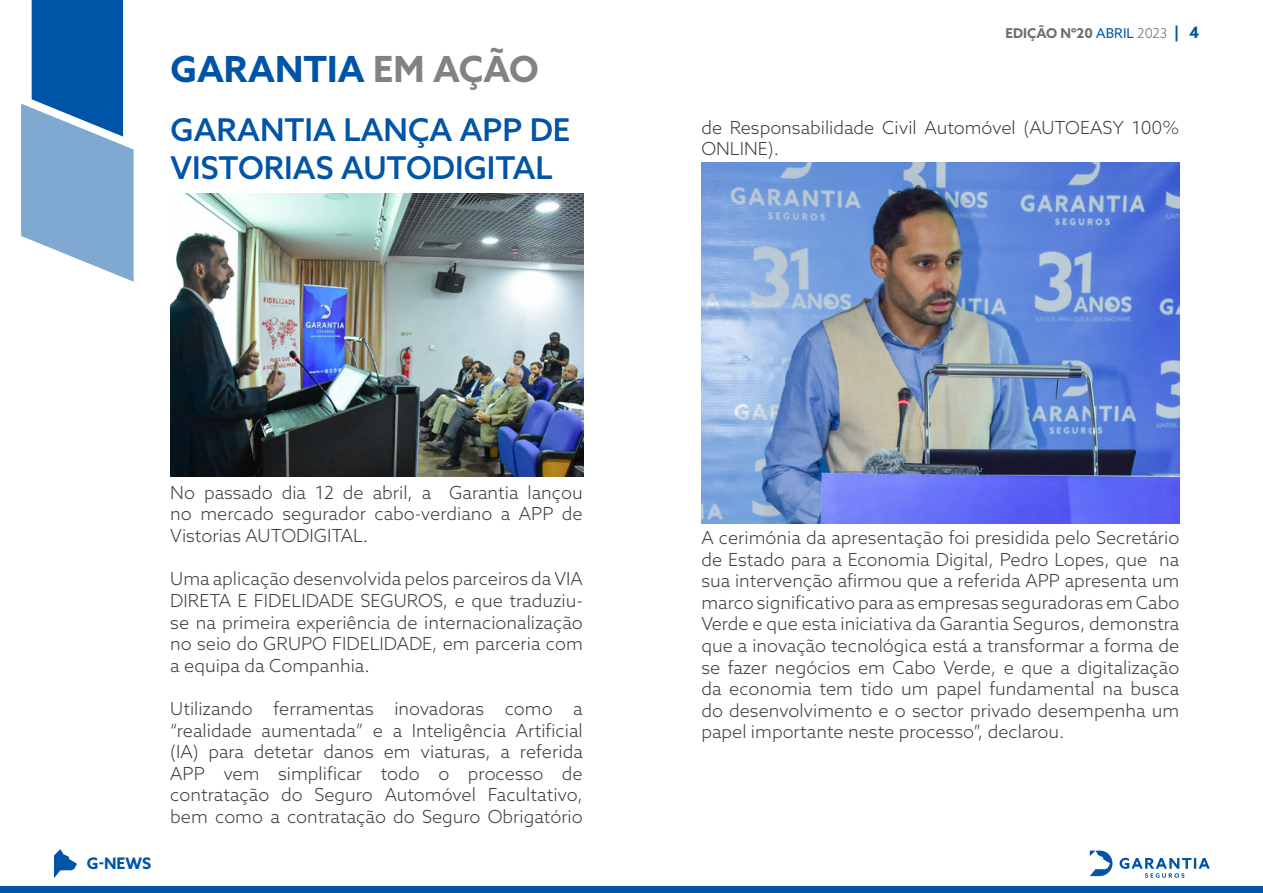
<style>
.page{position:relative;width:1263px;height:893px;background:#fff}
.page>*{position:absolute;margin:0;border:0;box-sizing:border-box;transform-origin:0 0}
.t1{font:700 36px "Azo Sans";color:#0054a6}
.t2{font:500 31.35px/37.7px "Azo Sans";color:#0154a6}
.t3{font:300 18px/21.6px "Azo Sans";color:#3e3e3f;text-align:justify}
.t4{font:700 15.9px "Azo Sans";color:#0054a6}
.t5{font:700 13.5px "Azo Sans";color:#6c6d70}
.s1{color:#808285}
.s2{font-weight:400;color:#0054a6}
.s3{font-weight:300}
.s4{font-size:15.75px;color:#0054a6}
</style>
<div class="page">
<div style="left:0;top:886px;width:1263px;height:7px;background:#0154a6"></div>
<svg style="left:1090px;top:851px;width:120px;height:27px"></svg>
<svg style="left:21px;top:0;width:113px;height:282px"></svg>
<svg style="left:54px;top:849px;width:23px;height:29px"></svg>
<img style="left:171px;top:194px;width:412px;height:283px">
<img style="left:701px;top:163px;width:478px;height:360px">
<p class="t1" style="left:171px;top:45px;width:370px">GARANTIA <span class="s1">EM AÇÃO</span></p>
<p class="t2" style="left:171px;top:110px;width:401px">GARANTIA LANÇA APP DE<br>VISTORIAS AUTODIGITAL</p>
<p class="t5" style="left:1005px;top:24px;width:195px">EDIÇÃO Nº20 <span class="s2">ABRIL</span> <span class="s3">2023</span> <span class="s4">| 4</span></p>
<p class="t3" style="left:701px;top:116px;width:479px">de Responsabilidade Civil Automóvel (AUTOEASY 100%<br>ONLINE).</p>
<p class="t4" style="left:87px;top:852px;width:66px">G-NEWS</p>
<p class="t3" style="left:170px;top:481px;width:414px">No passado dia 12 de abril, a Garantia lançou no mercado segurador cabo-verdiano a APP de Vistorias AUTODIGITAL.</p>
<p class="t3" style="left:170px;top:568px;width:414px">Uma aplicação desenvolvida pelos parceiros da VIA DIRETA E FIDELIDADE SEGUROS, e que traduziu&shy;se na primeira experiência de internacionalização no seio do GRUPO FIDELIDADE, em parceria com a equipa da Companhia.</p>
<p class="t3" style="left:170px;top:697px;width:414px">Utilizando ferramentas inovadoras como a “realidade aumentada” e a Inteligência Artificial (IA) para detetar danos em viaturas, a referida APP vem simplificar todo o processo de contratação do Seguro Automóvel Facultativo, bem como a contratação do Seguro Obrigatório</p>
<p class="t3" style="left:701px;top:527px;width:479px">A cerimónia da apresentação foi presidida pelo Secretário de Estado para a Economia Digital, Pedro Lopes, que na sua intervenção afirmou que a referida APP apresenta um marco significativo para as empresas seguradoras em Cabo Verde e que esta iniciativa da Garantia Seguros, demonstra que a inovação tecnológica está a transformar a forma de se fazer negócios em Cabo Verde, e que a digitalização da economia tem tido um papel fundamental na busca do desenvolvimento e o sector privado desempenha um papel importante neste processo”, declarou.</p>
</div>
